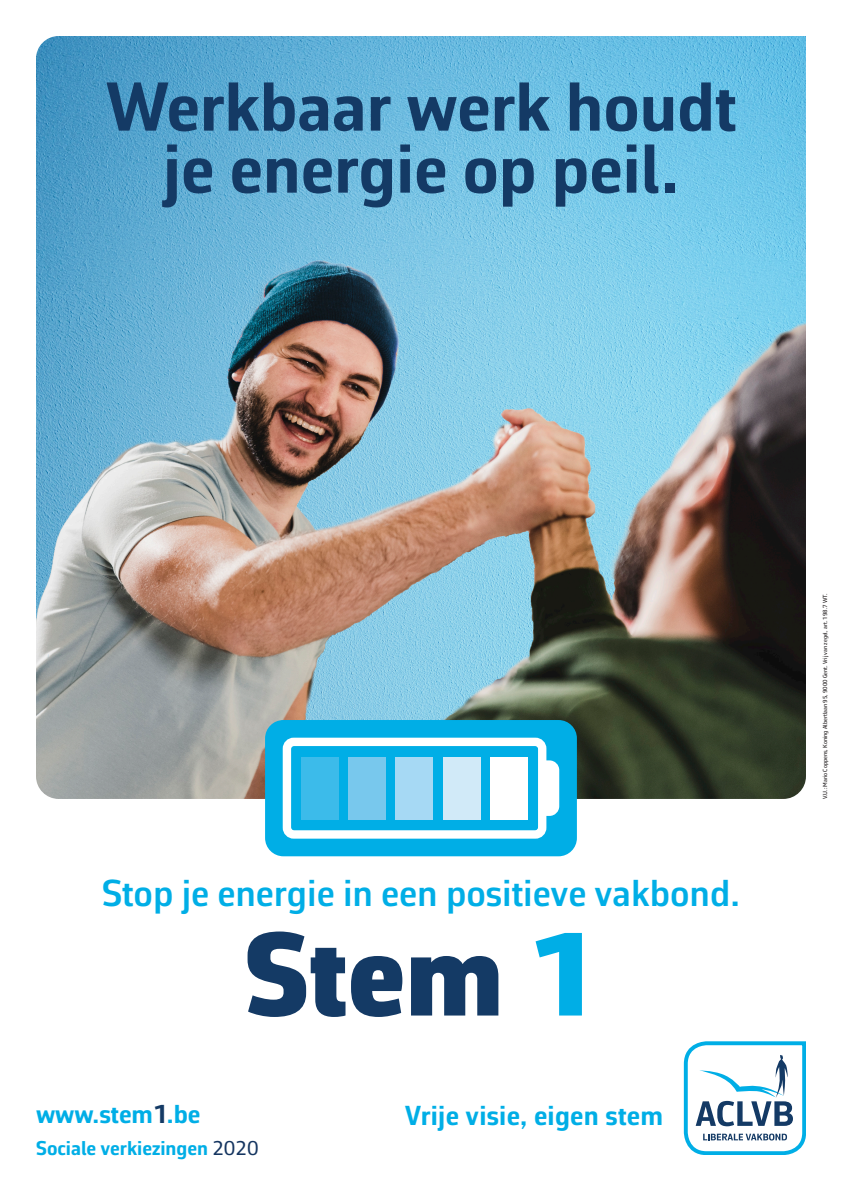
<style>
.page{position:relative;width:842px;height:1191px;background:#fff}
.page>*{position:absolute;margin:0;border:0;box-sizing:border-box;transform-origin:0 0}
.titel_normal_doblauw{font:900 120px "Corbeau Pro";color:#143a65}
.titel_normal_doblauw-2{font:700 70px "Corbeau Pro";color:#143a65}
.titel_normal_doblauw-3{font:600 38px "Corbeau Pro";color:#00aee6}
.t1{font:700 27.9px "Corbeau Pro";letter-spacing:.01em;color:#00aee6}
.titel_bold_wit{font:700 26.3px "Corbeau Pro";color:#00aee6}
.titel_bold_wit-2{font:700 20.2px "Corbeau Pro";color:#00aee6}
.t2{font:500 6px "Corbeau Pro";letter-spacing:-.005em;color:#231f20}
.s1{color:#00aee6}
.s2{color:#143a65}
.s3{font-weight:400;color:#153560}
</style>
<div class="page">
<img style="left:36px;top:36px;width:770px;height:763px">
<div style="left:265px;top:720px;width:312px;height:136px;background:#00aee6;border-radius:18px"></div>
<div style="left:283px;top:737px;width:263px;height:101px;border:8px solid #fff;border-radius:7px"></div>
<svg style="left:540px;top:760px;width:19px;height:56px"></svg>
<div style="left:490px;top:757px;width:37px;height:62px;background:#fff"></div>
<div style="left:443px;top:757px;width:37px;height:62px;background:#d1eaf8"></div>
<div style="left:396px;top:757px;width:37px;height:62px;background:#a6d9f4"></div>
<div style="left:348px;top:757px;width:38px;height:62px;background:#78c8ed"></div>
<div style="left:301px;top:757px;width:37px;height:62px;background:#3cbbea"></div>
<svg style="left:684px;top:1041px;width:122px;height:114px"></svg>
<p class="titel_normal_doblauw-2" style="left:106px;top:60px;width:632px">Werkbaar werk houdt</p>
<p class="titel_normal_doblauw-2" style="left:163px;top:122px;width:517px">je energie op peil.</p>
<p class="titel_normal_doblauw-3" style="left:102px;top:867px;width:639px">Stop je energie in een positieve vakbond.</p>
<p class="titel_normal_doblauw" style="left:244px;top:894px;width:355px">Stem <span class="s1">1</span></p>
<p class="titel_bold_wit" style="left:36px;top:1096px;width:166px">www.stem<span class="s2">1</span> .be</p>
<p class="titel_bold_wit-2" style="left:36px;top:1134px;width:224px">Sociale verkiezingen <span class="s3">2020</span></p>
<p class="t1" style="left:405px;top:1096px;width:260px">Vrije visie, eigen stem</p>
<p class="t2" style="left:821px;top:799px;width:207px;rotate:-90deg">V.U.: Mario Coppens, Koning Albertlaan 95, 9000 Gent. Vrij van zegel, art. 198.7 WT.</p>
</div>
